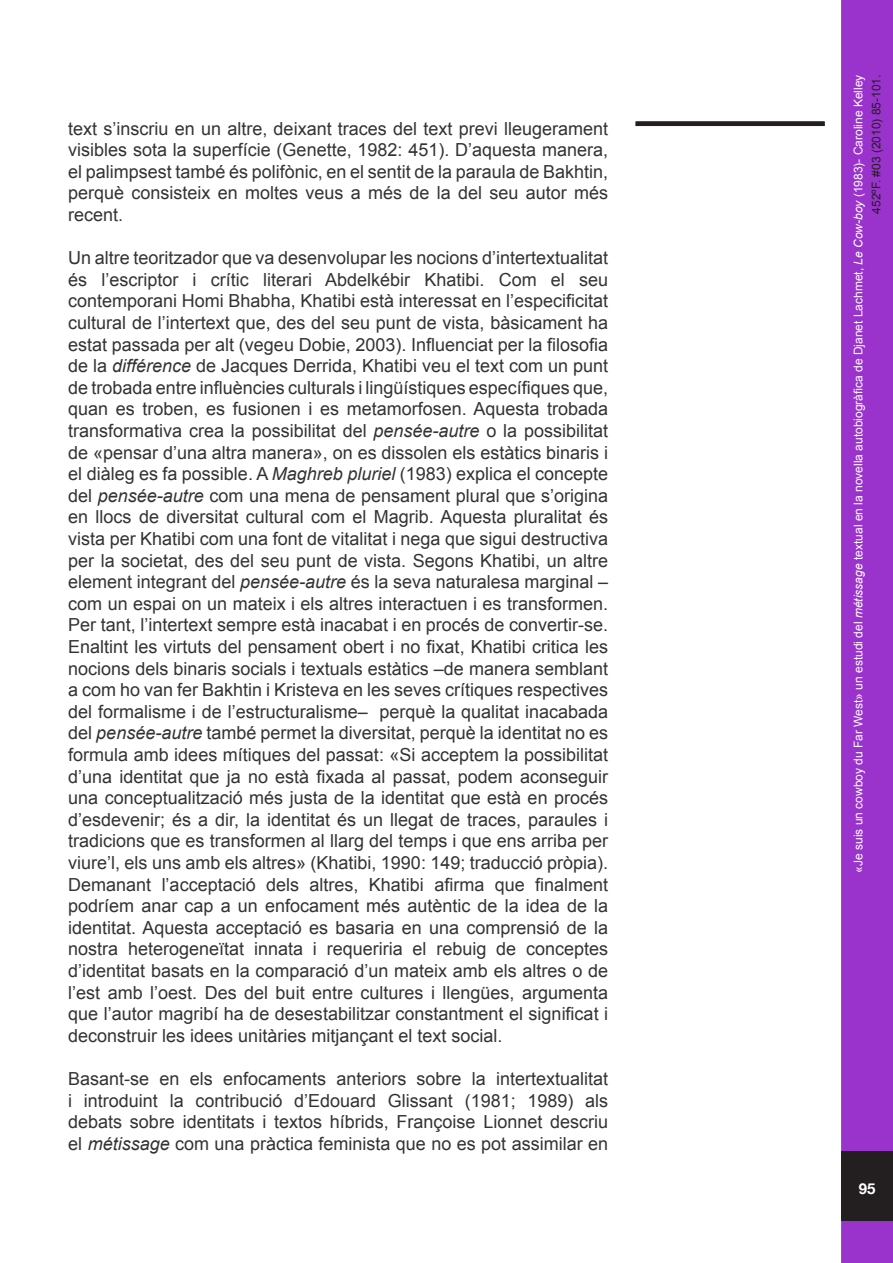
<style>
.page{position:relative;width:893px;height:1263px;background:#fff}
.page>*{position:absolute;margin:0;border:0;box-sizing:border-box;transform-origin:0 0}
.t1{font:18px/21.6px "Arial";color:#333;text-align:justify}
.t2{font:700 15px "Helvetica Neue";color:#fff}
.t3{font:12px/18px "Arial";color:#fff;text-align:right}
.s1{font-style:italic}
.s2{color:#231f20}
</style>
<div class="page">
<div style="left:841px;top:0;width:52px;height:1263px;background:#93c;border:3px solid #93c"></div>
<div style="left:841px;top:1151px;width:52px;height:70px;background:#231f20"></div>
<div style="left:636px;top:121px;width:189px;height:5px;background:#231f20"></div>
<p class="t1" style="left:68px;top:118px;width:541px">text s’inscriu en un altre, deixant traces del text previ lleugerament visibles sota la superfície (Genette, 1982: 451). D’aquesta manera, el palimpsest també és polifònic, en el sentit de la paraula de Bakhtin, perquè consisteix en moltes veus a més de la del seu autor més recent.</p>
<p class="t1" style="left:68px;top:247px;width:541px">Un altre teoritzador que va desenvolupar les nocions d’intertextualitat és l’escriptor i crític literari Abdelkébir Khatibi. Com el seu contemporani Homi Bhabha, Khatibi està interessat en l’especificitat cultural de l’intertext que, des del seu punt de vista, bàsicament ha estat passada per alt (vegeu Dobie, 2003). Influenciat per la filosofia de la <span class="s1">différence</span> de Jacques Derrida, Khatibi veu el text com un punt de trobada entre influències culturals i lingüístiques específiques que, quan es troben, es fusionen i es metamorfosen. Aquesta trobada transformativa crea la possibilitat del <span class="s1">pensée-autre</span> o la possibilitat de «pensar d’una altra manera», on es dissolen els estàtics binaris i el diàleg es fa possible. A <span class="s1">Maghreb pluriel</span> (1983) explica el concepte del <span class="s1">pensée-autre</span> com una mena de pensament plural que s’origina en llocs de diversitat cultural com el Magrib. Aquesta pluralitat és vista per Khatibi com una font de vitalitat i nega que sigui destructiva per la societat, des del seu punt de vista. Segons Khatibi, un altre element integrant del <span class="s1">pensée-autre</span> és la seva naturalesa marginal – com un espai on un mateix i els altres interactuen i es transformen.<br>Per tant, l’intertext sempre està inacabat i en procés de convertir-se.<br>Enaltint les virtuts del pensament obert i no fixat, Khatibi critica les nocions dels binaris socials i textuals estàtics –de manera semblant a com ho van fer Bakhtin i Kristeva en les seves crítiques respectives del formalisme i de l’estructuralisme– perquè la qualitat inacabada del <span class="s1">pensée-autre</span> també permet la diversitat, perquè la identitat no es formula amb idees mítiques del passat: «Si acceptem la possibilitat d’una identitat que ja no està fixada al passat, podem aconseguir una conceptualització més justa de la identitat que està en procés d’esdevenir; és a dir, la identitat és un llegat de traces, paraules i tradicions que es transformen al llarg del temps i que ens arriba per viure’l, els uns amb els altres» (Khatibi, 1990: 149; traducció pròpia).<br>Demanant l’acceptació dels altres, Khatibi afirma que finalment podríem anar cap a un enfocament més autèntic de la idea de la identitat. Aquesta acceptació es basaria en una comprensió de la nostra heterogeneïtat innata i requeriria el rebuig de conceptes d’identitat basats en la comparació d’un mateix amb els altres o de l’est amb l’oest. Des del buit entre cultures i llengües, argumenta que l’autor magribí ha de desestabilitzar constantment el significat i deconstruir les idees unitàries mitjançant el text social.</p>
<p class="t1" style="left:68px;top:1068px;width:541px">Basant-se en els enfocaments anteriors sobre la intertextualitat i introduint la contribució d’Edouard Glissant (1981; 1989) als debats sobre identitats i textos híbrids, Françoise Lionnet descriu el <span class="s1">métissage</span> com una pràctica feminista que no es pot assimilar en</p>
<p class="t3" style="left:849px;top:873px;width:800px;rotate:-90deg">«Je suis un cowboy du Far West» un estudi del <span class="s1">métissage</span> textual en la novella autobiogràfica de Djanet Lachmet, <span class="s1">Le Cow-boy</span> (1983)- Caroline Kelley<br><span class="s2">452ºF. #03 (2010) 85-101.</span></p>
<p class="t2" style="left:859px;top:1179px;width:18px">95</p>
</div>
